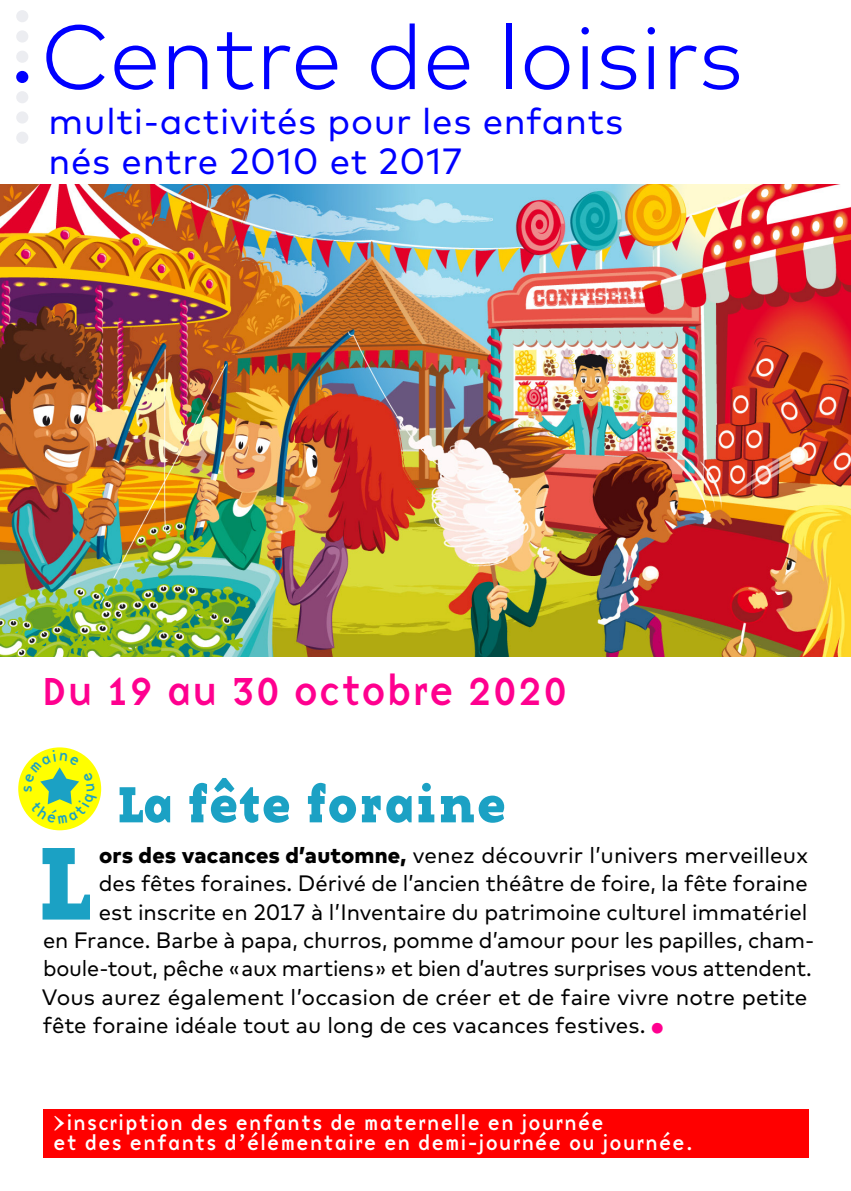
<style>
.page{position:relative;width:851px;height:1191px;background:#fff}
.page>*{position:absolute;margin:0;border:0;box-sizing:border-box;transform-origin:0 0}
.t1{font:107.2px "Base Twelve Serif B";color:#1ba1c4}
.t2{font:300 91.2px "Mark Pro";color:#00f}
.t3{font:52.6px "Base Twelve Serif B";color:#1ba1c4}
.t4{font:40.4px "Base Nine";letter-spacing:-.035em;color:#ff008f}
.t5{font:36.4px/40.4px "Mark Pro";letter-spacing:.02em;color:#00f}
.t6{font:22.2px "Mark Pro";letter-spacing:-.005em;color:#000}
.t7{font:20.2px/20.2px "Base Nine";color:#fff}
.t8{font:15px "Base Nine";color:#1ba1c4}
.s1{font-weight:800}
.s2{font-size:44.6px;color:#ff008f}
</style>
<div class="page">
<div style="left:43px;top:1109px;width:765px;height:49px;background:#f00"></div>
<div style="left:18px;top:747px;width:83px;height:83px;background:#ff0;border-radius:50%"></div>
<div style="left:16px;top:132px;width:12px;height:12px;background:#ecedf1;border-radius:50%"></div>
<div style="left:16px;top:111px;width:12px;height:13px;background:#ecedf1;border-radius:50%"></div>
<div style="left:16px;top:91px;width:12px;height:12px;background:#ecedf1;border-radius:50%"></div>
<div style="left:16px;top:71px;width:12px;height:12px;background:#00f;border-radius:50%"></div>
<div style="left:16px;top:51px;width:12px;height:12px;background:#ecedf1;border-radius:50%"></div>
<div style="left:16px;top:30px;width:12px;height:13px;background:#ecedf1;border-radius:50%"></div>
<div style="left:16px;top:10px;width:12px;height:12px;background:#ecedf1;border-radius:50%"></div>
<img style="left:0;top:185px;width:850px;height:471px">
<svg style="left:25px;top:749px;width:72px;height:75px"></svg>
<p class="t2" style="left:41px;top:-11px;width:704px">Centre de loisirs</p>
<p class="t5" style="left:48px;top:98px;width:576px">multi-activités pour les enfants nés entre 2010 et 2017</p>
<p class="t4" style="left:41px;top:662px;width:529px">Du 19 au 30 octobre 2020</p>
<p class="t8" style="left:16px;top:792px;width:10px;rotate:-90deg">s</p>
<p class="t3" style="left:116px;top:767px;width:392px">La fête foraine</p>
<p class="t1" style="left:36px;top:808px;width:55px">L</p>
<p class="t6" style="left:99px;top:838px;width:710px"><span class="s1">ors des vacances d’automne,</span> venez découvrir l’univers merveilleux</p>
<p class="t6" style="left:99px;top:866px;width:710px">des fêtes foraines. Dérivé de l’ancien théâtre de foire, la fête foraine</p>
<p class="t6" style="left:99px;top:895px;width:710px">est inscrite en 2017 à l’Inventaire du patrimoine culturel immatériel</p>
<p class="t6" style="left:43px;top:923px;width:772px">en France. Barbe à papa, churros, pomme d’amour pour les papilles, cham-</p>
<p class="t6" style="left:43px;top:951px;width:770px">boule-tout, pêche « aux martiens » et bien d’autres surprises vous attendent.</p>
<p class="t6" style="left:42px;top:980px;width:767px">Vous aurez également l’occasion de créer et de faire vivre notre petite</p>
<p class="t6" style="left:43px;top:1008px;width:625px">fête foraine idéale tout au long de ces vacances festives. <span class="s2">•</span></p>
<p class="t7" style="left:53px;top:1112px;width:643px">&gt;inscription des enfants de maternelle en journée<br>et des enfants d’élémentaire en demi-journée ou journée.</p>
</div>
